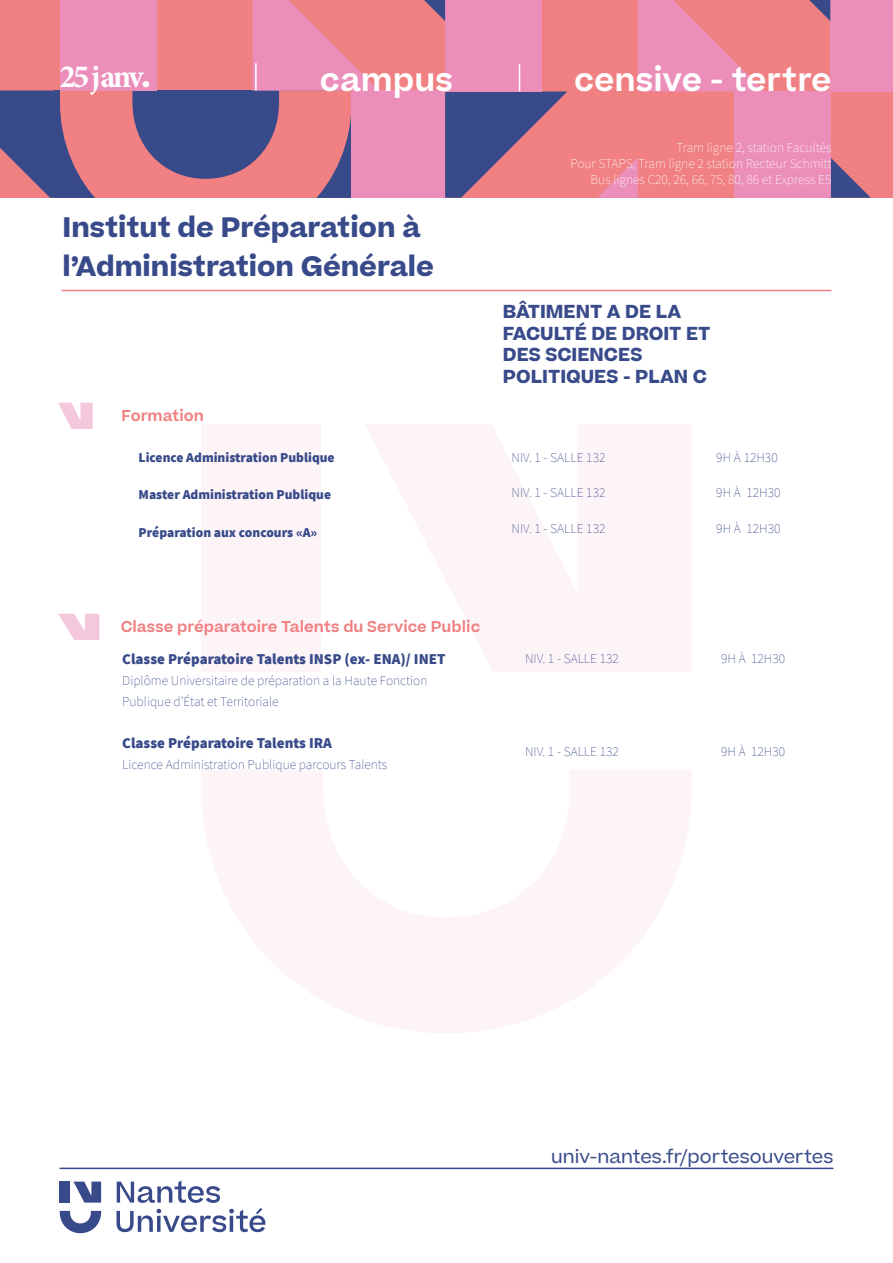
<style>
.page{position:relative;width:893px;height:1263px;background:#fff}
.page>*{position:absolute;margin:0;border:0;box-sizing:border-box;transform-origin:0 0}
.t1{font:700 32.55px "Minion Pro";letter-spacing:-.085em;color:#fff}
.t2{font:600 31.5px "Beatrice";color:#fff}
.t3{font:700 27px "Beatrice";color:#384a8a}
.t4{font:700 18px "Beatrice";color:#384a8a}
.t5{font:18px "Beatrice";color:#384a8a}
.t6{font:900 15px "Source Sans Pro";color:#384a8a}
.t7{font:600 15px "Beatrice";color:#f08082}
.t8{font:200 13.5px/21px "Source Sans Pro";color:#384a8a}
.t9{font:200 13.5px/16.2px "Source Sans Pro";color:#fff;text-align:right}
.t10{font:900 13.5px "Source Sans Pro";color:#384a8a}
.s1{font-family:"Beatrice";font-weight:600}
</style>
<div class="page">
<svg style="left:202px;top:770px;width:489px;height:263px;fill:#fdf4f8"></svg>
<svg style="left:366px;top:425px;width:325px;height:247px;fill:#fdf4f8"></svg>
<div style="left:201px;top:424px;width:120px;height:248px;background:#fdf4f8"></div>
<hr style="left:60px;top:1167px;width:773px;height:2px;background:#384a8a">
<svg style="left:116px;top:1180px;width:149px;height:52px"></svg>
<svg style="left:60px;top:1211px;width:41px;height:22px"></svg>
<svg style="left:74px;top:1181px;width:27px;height:21px"></svg>
<div style="left:60px;top:1181px;width:10px;height:21px;background:#384a8a"></div>
<hr style="left:62px;top:290px;width:769px;height:1px;background:#f08082">
<svg style="left:58px;top:614px;width:41px;height:26px"></svg>
<svg style="left:58px;top:403px;width:35px;height:26px"></svg>
<div style="left:60px;top:0;width:833px;height:198px;background:#f08082"></div>
<svg style="left:830px;top:157px;width:41px;height:41px"></svg>
<div style="left:830px;top:0;width:63px;height:91px;background:#eb8fba"></div>
<div style="left:734px;top:91px;width:96px;height:107px;background:#eb8fba"></div>
<svg style="left:809px;top:0;width:21px;height:21px"></svg>
<svg style="left:638px;top:0;width:126px;height:91px"></svg>
<svg style="left:597px;top:157px;width:41px;height:41px"></svg>
<div style="left:445px;top:0;width:96px;height:91px;background:#eb8fba"></div>
<div style="left:352px;top:91px;width:93px;height:107px;background:#eb8fba"></div>
<svg style="left:424px;top:0;width:21px;height:21px"></svg>
<svg style="left:0;top:0;width:379px;height:198px"></svg>
<hr style="left:255px;top:63px;width:2px;height:27px;background:#fff">
<svg style="left:445px;top:64px;width:122px;height:134px"></svg>
<p class="t1" style="left:60px;top:54px;width:93px">25 janv<span class="s1">.</span></p>
<p class="t2" style="left:320px;top:58px;width:135px">campus</p>
<p class="t2" style="left:574px;top:58px;width:259px">censive - tertre</p>
<p class="t3" style="left:63px;top:208px;width:360px">Institut de Préparation à</p>
<p class="t3" style="left:63px;top:247px;width:373px">l’Administration Générale</p>
<p class="t7" style="left:122px;top:406px;width:84px">Formation</p>
<p class="t10" style="left:139px;top:448px;width:198px">Licence Administration Publique</p>
<p class="t10" style="left:139px;top:486px;width:194px">Master Administration Publique</p>
<p class="t10" style="left:139px;top:523px;width:180px">Préparation aux concours «A»</p>
<p class="t9" style="left:676px;top:139px;width:156px">Tram ligne 2, station Facultés</p>
<p class="t9" style="left:570px;top:156px;width:263px">Pour STAPS, Tram ligne 2 station Recteur Schmitt<br>Bus lignes C20, 26, 66, 75, 80, 86 et Express E5</p>
<p class="t4" style="left:503px;top:299px;width:180px">BÂTIMENT A DE LA</p>
<p class="t4" style="left:503px;top:321px;width:209px">FACULTÉ DE DROIT ET</p>
<p class="t4" style="left:503px;top:343px;width:141px">DES SCIENCES</p>
<p class="t4" style="left:503px;top:364px;width:205px">POLITIQUES - PLAN C</p>
<p class="t8" style="left:512px;top:447px;width:95px">NIV. 1 - SALLE 132</p>
<p class="t8" style="left:716px;top:447px;width:63px">9H À 12H30</p>
<p class="t8" style="left:512px;top:483px;width:95px">NIV. 1 - SALLE 132</p>
<p class="t8" style="left:716px;top:483px;width:66px">9H À 12H30</p>
<p class="t8" style="left:512px;top:518px;width:95px">NIV. 1 - SALLE 132</p>
<p class="t8" style="left:716px;top:518px;width:66px">9H À 12H30</p>
<p class="t7" style="left:121px;top:617px;width:361px">Classe préparatoire Talents du Service Public</p>
<p class="t6" style="left:122px;top:648px;width:325px">Classe Préparatoire Talents INSP (ex- ENA)/ INET</p>
<p class="t8" style="left:122px;top:670px;width:307px">Diplôme Universitaire de préparation a la Haute Fonction<br>Publique d’État et Territoriale</p>
<p class="t6" style="left:122px;top:732px;width:211px">Classe Préparatoire Talents IRA</p>
<p class="t8" style="left:122px;top:754px;width:267px">Licence Administration Publique parcours Talents</p>
<p class="t8" style="left:525px;top:648px;width:95px">NIV. 1 - SALLE 132</p>
<p class="t8" style="left:721px;top:648px;width:66px">9H À 12H30</p>
<p class="t8" style="left:525px;top:741px;width:95px">NIV. 1 - SALLE 132</p>
<p class="t8" style="left:721px;top:741px;width:66px">9H À 12H30</p>
<h3 class="t5" style="left:551px;top:1144px;width:284px">univ-nantes.fr/portesouvertes</h3>
</div>
